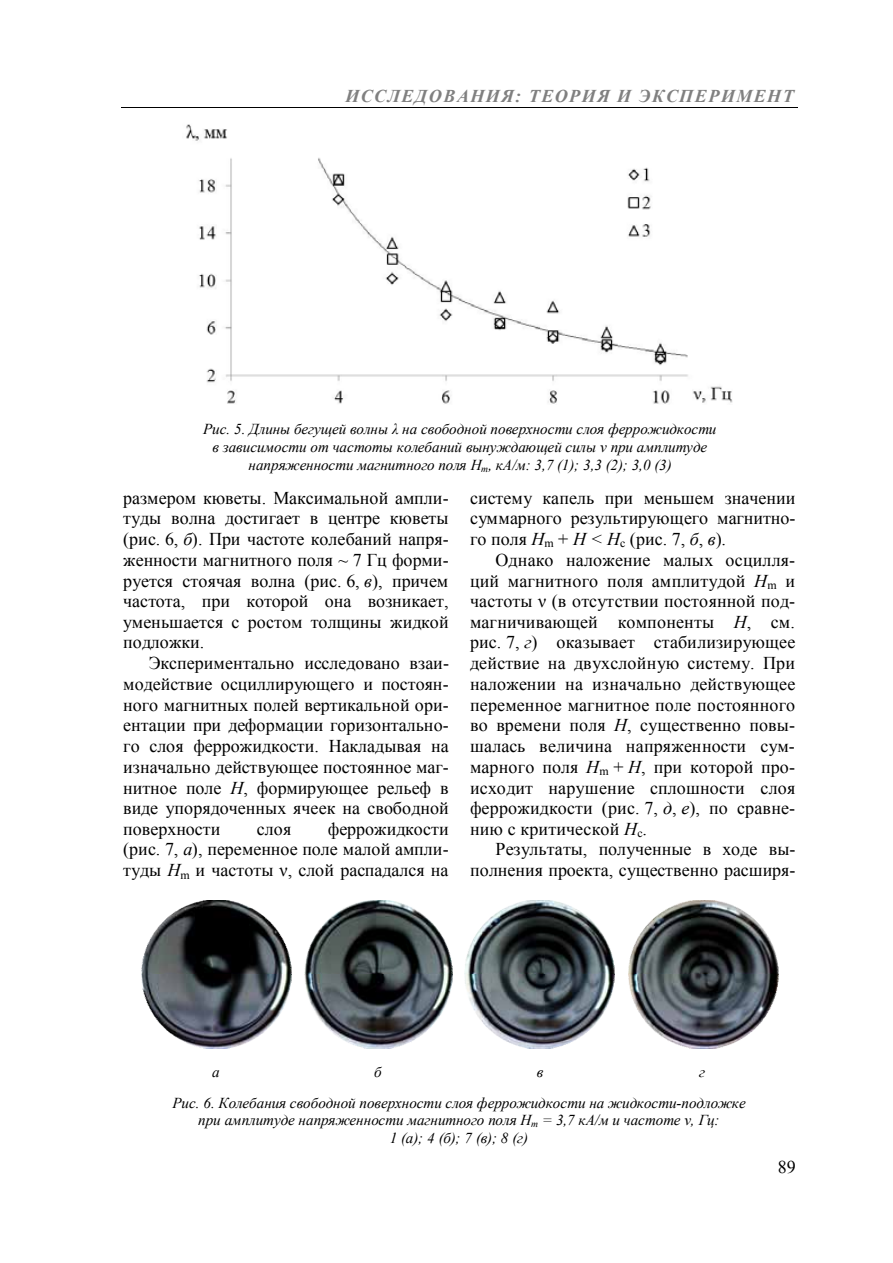
<style>
.page{position:relative;width:893px;height:1263px;background:#fff}
.page>*{position:absolute;margin:0;border:0;box-sizing:border-box;transform-origin:0 0}
.t1{font:18px/20.7px "Times New Roman";color:#000;text-align:justify}
.t2{font:italic 700 18px "Times New Roman";letter-spacing:.08em;color:#808080}
.t3{font:italic 15.15px/17.9px "Times New Roman";color:#000;text-align:center}
.s1{font-style:italic}
</style>
<div class="page">
<hr style="left:121px;top:107px;width:676px;height:1px;background:#000">
<img style="left:186px;top:124px;width:547px;height:280px">
<img style="left:628px;top:901px;width:150px;height:147px">
<img style="left:464px;top:901px;width:150px;height:147px">
<img style="left:304px;top:901px;width:148px;height:147px">
<img style="left:142px;top:901px;width:150px;height:147px">
<p class="t2" style="left:345px;top:89px;width:450px">ИССЛЕДОВАНИЯ: ТЕОРИЯ И ЭКСПЕРИМЕНТ</p>
<p class="t3" style="left:203px;top:422px;width:514px">Рис. 5. Длины бегущей волны λ на свободной поверхности слоя феррожидкости в зависимости от частоты колебаний вынуждающей силы ν при амплитуде напряженности магнитного поля H<sub>m</sub>, кА/м: 3,7 (1); 3,3 (2); 3,0 (3)</p>
<p class="t1" style="left:123px;top:489px;width:327px">размером кюветы. Максимальной ампли&shy;туды волна достигает в центре кюветы (рис. 6, <span class="s1">б</span>). При частоте колебаний напря&shy;женности магнитного поля ~ 7 Гц форми&shy;руется стоячая волна (рис. 6, <span class="s1">в</span>), причем частота, при которой она возникает, уменьшается с ростом толщины жидкой подложки.</p>
<p class="t1" style="left:123px;top:655px;width:327px;text-indent:26px">Экспериментально исследовано взаи&shy;модействие осциллирующего и постоян&shy;ного магнитных полей вертикальной ори&shy;ентации при деформации горизонтально&shy;го слоя феррожидкости. Накладывая на изначально действующее постоянное маг&shy;нитное поле <span class="s1">H</span>, формирующее рельеф в виде упорядоченных ячеек на свободной поверхности</p>
<p class="t1" style="left:123px;top:820px;width:327px;text-indent:204px">феррожидкости (рис. 7, <span class="s1">а</span>), переменное поле малой ампли&shy;туды <span class="s1">H</span><sub>m</sub> и частоты ν, слой распадался на</p>
<p class="t1" style="left:257px;top:820px;width:36px">слоя</p>
<p class="t1" style="left:470px;top:489px;width:327px">систему капель при меньшем значении суммарного результирующего магнитно&shy;го поля <span class="s1">H</span><sub>m</sub> + <span class="s1">H &lt; H</span><sub>с</sub> (рис. 7, <span class="s1">б</span>, <span class="s1">в</span>).</p>
<p class="t1" style="left:470px;top:551px;width:327px;text-indent:26px">Однако наложение малых осцилля&shy;ций магнитного поля амплитудой <span class="s1">H</span><sub>m</sub> и частоты ν (в отсутствии постоянной под&shy;магничивающей компоненты <span class="s1">H</span>, см. рис. 7, <span class="s1">г</span>) оказывает стабилизирующее действие на двухслойную систему. При наложении на изначально действующее переменное магнитное поле постоянного во времени поля <span class="s1">H</span>, существенно повы&shy;шалась величина напряженности сум&shy;марного поля <span class="s1">H</span><sub>m</sub> + <span class="s1">H</span>, при которой про&shy;исходит нарушение сплошности слоя феррожидкости (рис. 7, <span class="s1">д</span>, <span class="s1">е</span>), по сравне&shy;нию с критической <span class="s1">H</span><sub>с</sub>.</p>
<p class="t1" style="left:470px;top:841px;width:327px;text-align:right">Результаты, полученные в ходе вы&shy;полнения проекта, существенно расширя-</p>
<p class="t3" style="left:212px;top:1065px;width:9px">а</p>
<p class="t3" style="left:374px;top:1065px;width:9px">б</p>
<p class="t3" style="left:536px;top:1065px;width:8px">в</p>
<p class="t3" style="left:172px;top:1058px;width:575px;line-height:30.6px;text-align:left;text-indent:526px">г<br>Рис. 6. Колебания свободной поверхности слоя феррожидкости на жидкости-подложке</p>
<p class="t3" style="left:198px;top:1112px;width:523px;line-height:18.3px">при амплитуде напряженности магнитного поля H<sub>m</sub> = 3,7 кА/м и частоте ν, Гц:<br>1 (а); 4 (б); 7 (в); 8 (г)</p>
<p class="t1" style="left:777px;top:1159px;width:19px">89</p>
</div>
